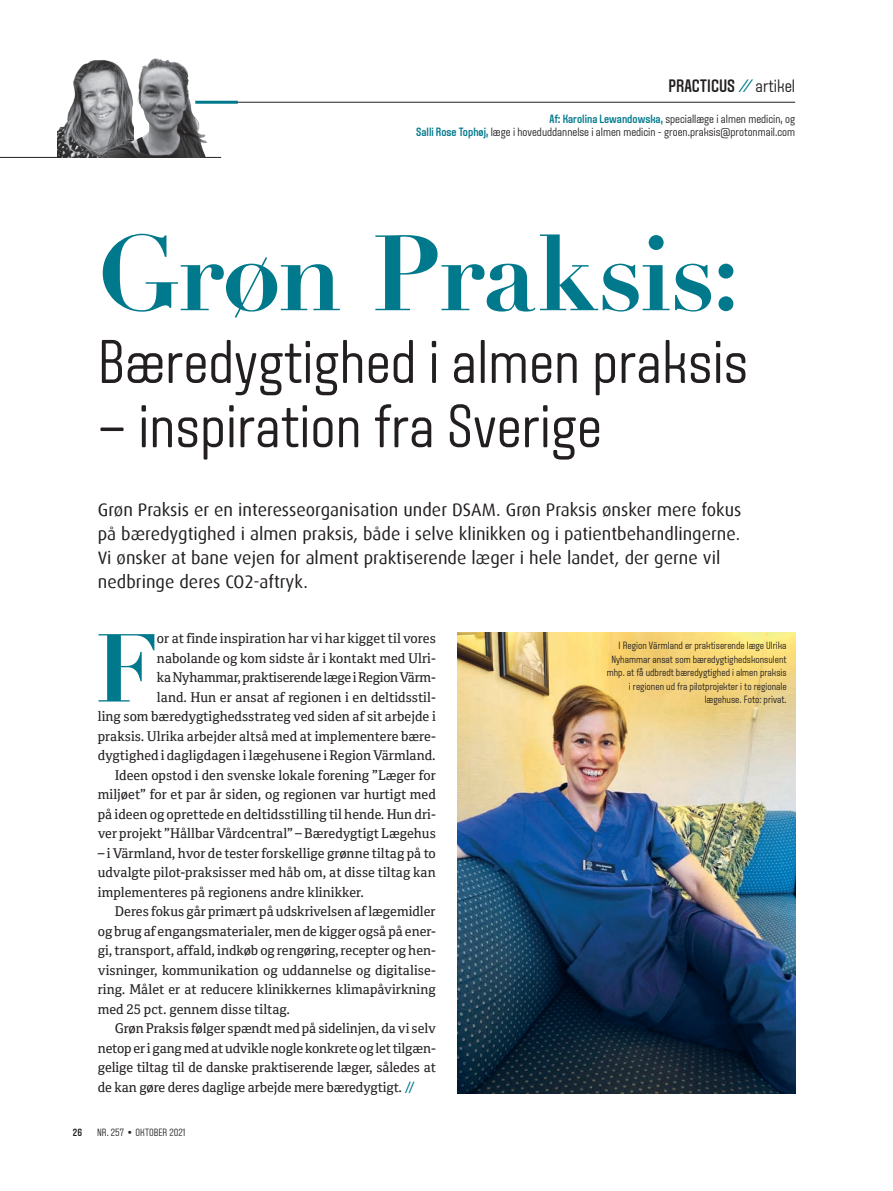
<style>
.page{position:relative;width:893px;height:1191px;background:#fff}
.page>*{position:absolute;margin:0;border:0;box-sizing:border-box;transform-origin:0 0}
._01_Overskrift_Didot{font:700 105px "Didot";letter-spacing:-.015em;color:#00798c}
._04_Brødtekst{font:700 94.65px "Didot";color:#00798c}
._01_Overskrift{font:300 61.5px "Aveny T";color:#231f20}
._02_Underrubrik{font:18px/24px "Dax";color:#231f20}
.t1{font:500 18px "Aveny T";color:#231f20}
._05_Brødtekst_med_in{font:13.5px/19.5px "Cordale";color:#231f20;text-align:justify}
._04_Brødtekst-2{font:13.5px/19.5px "Cordale";color:#231f20;text-align:right}
.t2{font:300 12px "Aveny T";color:#231f20}
._06_FOTO{font:300 10.5px/13.5px "Aveny T";color:#231f20;text-align:right}
.t3{font:500 10.5px "Aveny T";color:#231f20}
.s1{color:#00798c}
.s2{font-weight:300}
.s3{font-weight:500;color:#00798c}
.s4{font-weight:500}
</style>
<div class="page">
<hr style="left:0;top:157px;width:221px;height:1px;background:#231f20">
<hr style="left:202px;top:102px;width:593px;height:1px;background:#231f20">
<img style="left:457px;top:632px;width:338px;height:461px">
<img style="left:58px;top:60px;width:43px;height:97px">
<img style="left:101px;top:58px;width:156px;height:99px">
<p class="t1" style="left:668px;top:75px;width:128px">PRACTICUS <span class="s1">⁄⁄</span> <span class="s2">artikel</span></p>
<p class="t2" style="left:549px;top:112px;width:247px"><span class="s3">Af: Karolina Lewandowska,</span> speciallæge i almen medicin, og</p>
<p class="t2" style="left:416px;top:125px;width:381px"><span class="s3">Salli Rose Tophøj,</span> læge i hoveduddannelse i almen medicin - groen.praksis@protonmail.com</p>
<p class="_01_Overskrift_Didot" style="left:98px;top:207px;width:644px">Grøn Praksis:</p>
<p class="_01_Overskrift" style="left:98px;top:327px;width:652px">Bæredygtighed i almen praksis</p>
<p class="_01_Overskrift" style="left:98px;top:391px;width:505px">– inspiration fra Sverige</p>
<p class="_02_Underrubrik" style="left:98px;top:498px;width:645px">Grøn Praksis er en interesseorganisation under DSAM. Grøn Praksis ønsker mere fokus</p>
<p class="_02_Underrubrik" style="left:98px;top:522px;width:644px">på bæredygtighed i almen praksis, både i selve klinikken og i patientbehandlingerne.</p>
<p class="_02_Underrubrik" style="left:98px;top:546px;width:624px">Vi ønsker at bane vejen for alment praktiserende læger i hele landet, der gerne vil nedbringe deres CO2-aftryk.</p>
<p class="_04_Brødtekst-2" style="left:98px;top:628px;width:340px">or at finde inspiration har vi har kigget til vores nabolande og kom sidste år i kontakt med Ulri-<br>ka Nyhammar, praktiserende læge i Region Värm-<br>land. Hun er ansat af regionen i en deltidsstil-<br>ling som bæredygtighedsstrateg ved siden af sit arbejde i praksis. Ulrika arbejder altså med at implementere bære&shy;dygtighed i dagligdagen i lægehusene i Region Värmland.</p>
<p class="_05_Brødtekst_med_in" style="left:98px;top:765px;width:340px;text-indent:17px">Ideen opstod i den svenske lokale forening ”Læger for miljøet” for et par år siden, og regionen var hurtigt med på ideen og oprettede en deltidsstilling til hende. Hun dri&shy;ver projekt ”Hållbar Vårdcentral” – Bæredygtigt Lægehus</p>
<p class="_05_Brødtekst_med_in" style="left:98px;top:843px;width:340px">– i Värmland, hvor de tester forskellige grønne tiltag på to udvalgte pilot-praksisser med håb om, at disse tiltag kan implementeres på regionens andre klinikker.</p>
<p class="_05_Brødtekst_med_in" style="left:98px;top:901px;width:340px;text-indent:17px">Deres fokus går primært på udskrivelsen af lægemidler og brug af engangsmaterialer, men de kigger også på ener&shy;gi, transport, affald, indkøb og rengøring, recepter og hen&shy;visninger, kommunikation og uddannelse og digitalise&shy;ring. Målet er at reducere klinikkernes klimapåvirkning med 25 pct. gennem disse tiltag.</p>
<p class="_05_Brødtekst_med_in" style="left:98px;top:1018px;width:340px;text-indent:17px">Grøn Praksis følger spændt med på sidelinjen, da vi selv netop er i gang med at udvikle nogle konkrete og let tilgæn&shy;gelige tiltag til de danske praktiserende læger, således at de kan gøre deres daglige arbejde mere bæredygtigt. <span class="s1">//</span></p>
<p class="_04_Brødtekst" style="left:95px;top:608px;width:66px">F</p>
<p class="t3" style="left:73px;top:1126px;width:11px">26</p>
<p class="_06_FOTO" style="left:97px;top:1126px;width:90px">NR. 257 <span class="s4">•</span> OKTOBER 2021</p>
<p class="_06_FOTO" style="left:607px;top:639px;width:181px">I Region Värmland er praktiserende læge Ulrika Nyhammar ansat som bæredygtighedskonsulent mhp. at få udbredt bæredygtighed i almen praksis i regionen ud fra pilotprojekter i to regionale lægehuse. Foto: privat.</p>
</div>
